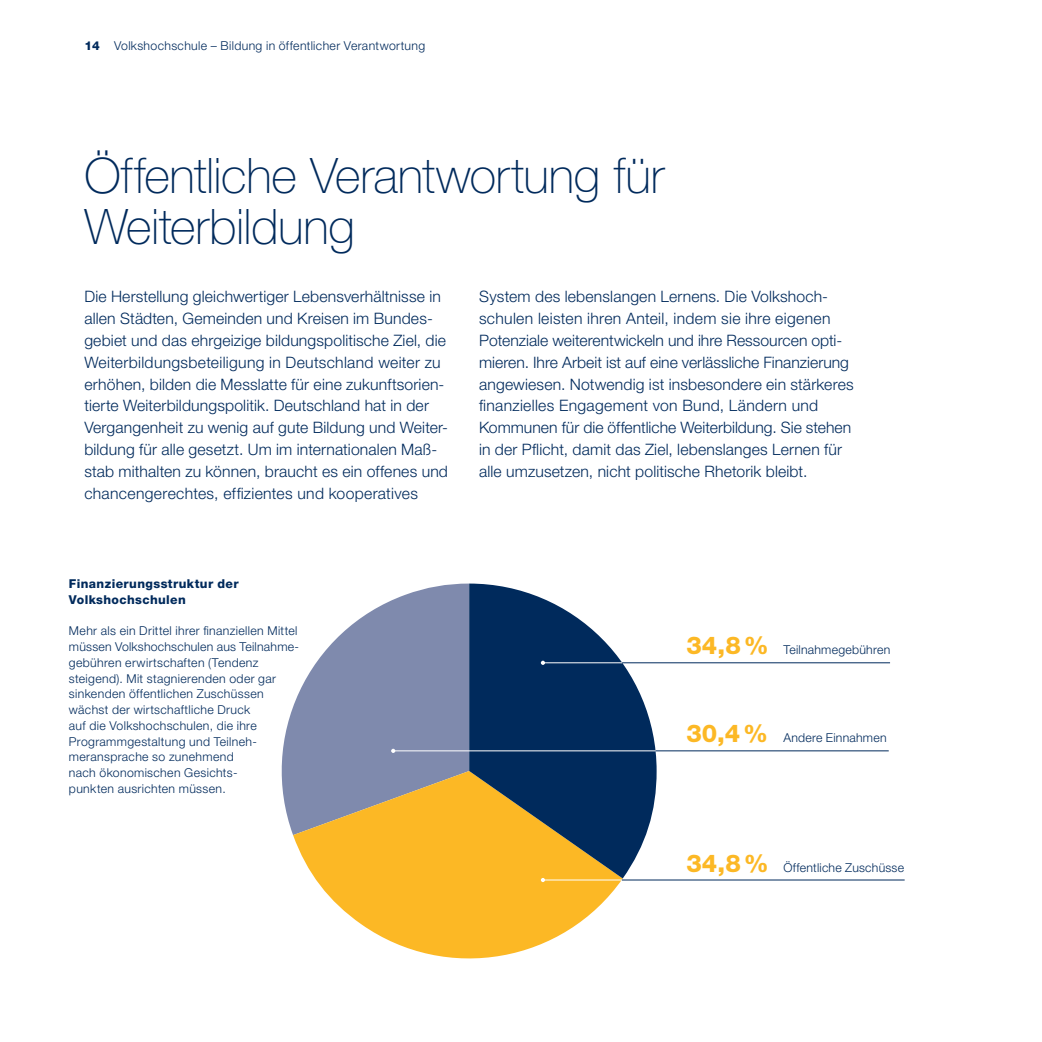
<style>
.page{position:relative;width:1042px;height:1042px;background:#fff}
.page>*{position:absolute;margin:0;border:0;box-sizing:border-box;transform-origin:0 0}
.t1{font:100 49px/50.8px "Helvetica Neue LT Std";letter-spacing:-.005em;color:#002a5c}
.t2{font:300 15.75px/21.9px "Helvetica Neue LT Std";letter-spacing:.01em;color:#002a5c}
.t3{font:300 12.25px/15.8px "Helvetica Neue LT Std";letter-spacing:.03em;color:#002a5c}
.t4{font:800 12.25px/15.8px "Helvetica Neue LT Std";letter-spacing:.03em;color:#002a5c}
.s1{font-weight:800}
.s2{font-weight:800;font-size:24.5px;color:#fcb825}
</style>
<div class="page">
<svg style="left:281px;top:583px;width:188px;height:252px;fill:#7f8aad"></svg>
<svg style="left:293px;top:771px;width:330px;height:188px;fill:#fcb825"></svg>
<svg style="left:469px;top:583px;width:187px;height:295px;fill:#002a5c"></svg>
<hr style="left:622px;top:879px;width:282px;height:1px;background:#002a5c">
<hr style="left:543px;top:879px;width:79px;height:1px;background:#fff">
<svg style="left:541px;top:878px;width:4px;height:4px"></svg>
<hr style="left:622px;top:662px;width:268px;height:1px;background:#002a5c">
<hr style="left:543px;top:662px;width:79px;height:1px;background:#fff">
<svg style="left:541px;top:661px;width:4px;height:4px"></svg>
<hr style="left:655px;top:750px;width:234px;height:1px;background:#002a5c">
<hr style="left:393px;top:750px;width:262px;height:1px;background:#fff">
<svg style="left:391px;top:749px;width:4px;height:4px"></svg>
<p class="t3" style="left:84px;top:37px;width:342px"><span class="s1">14</span> Volkshochschule – Bildung in öffentlicher Verantwortung</p>
<h1 class="t1" style="left:84px;top:150px;width:581px">Öffentliche Verantwortung für<br>Weiterbildung</h1>
<p class="t2" style="left:84px;top:285px;width:365px">Die Herstellung gleichwertiger Lebensverhältnisse in allen Städten, Gemeinden und Kreisen im Bundes---‑ gebiet und das ehrgeizige bildungspolitische Ziel, die Weiterbildungsbeteiligung in Deutschland weiter zu erhöhen, bilden die Messlatte für eine zukunftsorien&shy;tierte Weiterbildungspolitik. Deutschland hat in der Vergangenheit zu wenig auf gute Bildung und Weiter&shy;bildung für alle gesetzt. Um im internationalen Maß&shy;stab mithalten zu können, braucht es ein offenes und chancengerechtes, effizientes und kooperatives</p>
<p class="t2" style="left:479px;top:285px;width:376px">System des lebenslangen Lernens. Die Volkshoch-‑ schulen leisten ihren Anteil, indem sie ihre eigenen Potenziale weiterentwickeln und ihre Ressourcen opti&shy;mieren. Ihre Arbeit ist auf eine verlässliche Finanzierung angewiesen. Notwendig ist insbesondere ein stärkeres finanzielles Engagement von Bund, Ländern und Kommunen für die öffentliche Weiterbildung. Sie stehen in der Pflicht, damit das Ziel, lebenslanges Lernen für alle umzusetzen, nicht politische Rhetorik bleibt.</p>
<p class="t4" style="left:69px;top:576px;width:171px">Finanzierungsstruktur der<br>Volkshochschulen</p>
<p class="t3" style="left:69px;top:623px;width:231px">Mehr als ein Drittel ihrer finanziellen Mittel müssen Volkshochschulen aus Teilnahme&shy;gebühren erwirtschaften (Tendenz steigend). Mit stagnierenden oder gar sinkenden öffentlichen Zuschüssen wächst der wirtschaftliche Druck<br>auf die Volkshochschulen, die ihre Programmgestaltung und Teilneh&shy;meransprache so zunehmend<br>nach ökonomischen Gesichts-<br>punkten ausrichten müssen.</p>
<p class="t3" style="left:686px;top:641px;width:205px"><span class="s2">34,8%</span> Teilnahmegebühren</p>
<p class="t3" style="left:686px;top:729px;width:202px"><span class="s2">30,4%</span> Andere Einnahmen</p>
<p class="t3" style="left:686px;top:859px;width:219px"><span class="s2">34,8%</span> Öffentliche Zuschüsse</p>
</div>
